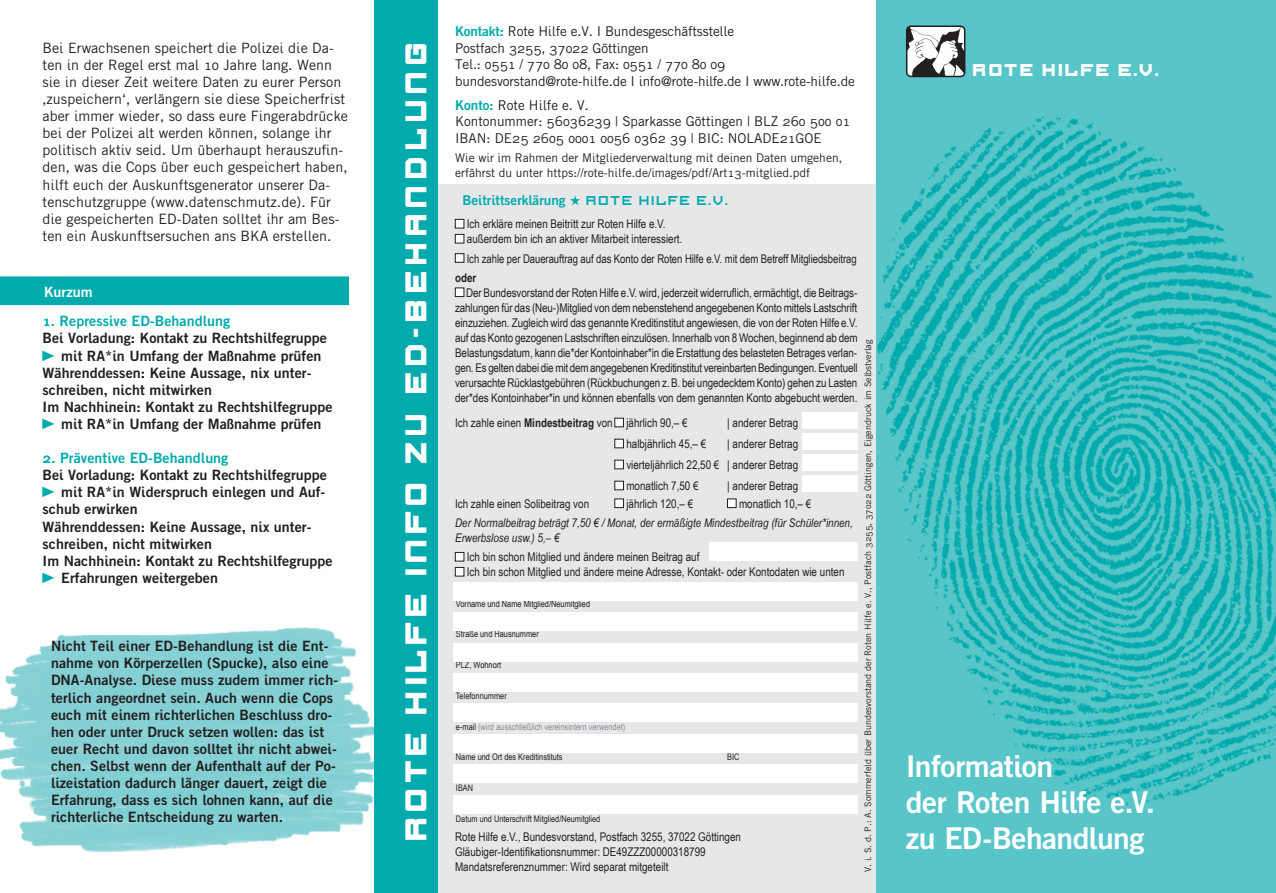
<style>
.page{position:relative;width:1276px;height:893px;background:#fff}
.page>*{position:absolute;margin:0;border:0;box-sizing:border-box;transform-origin:0 0}
.t1{font:700 31.5px "Gold";letter-spacing:.025em;color:#fff}
.t2{font:700 30px/36px "Silber";letter-spacing:-.02em;color:#fff}
.t3{font:700 18px "Gold";letter-spacing:-.03em;color:#fff}
.t4{font:700 14.25px/17.1px "Silber";letter-spacing:.005em;color:#231f20}
.t5{font:14.25px/17.1px "Silber";letter-spacing:.005em;color:#231f20}
.t6{font:700 14.25px "Silber";letter-spacing:.005em;color:#00aaad}
.t7{font:700 14.25px "Silber";letter-spacing:.005em;color:#fff}
.t8{font:13.5px/16.5px "Silber";letter-spacing:-.01em;color:#231f20}
.t9{font:700 13.5px "Silber";color:#00aaad}
.t10{font:12px/15px "Arial Narrow";color:#231f20}
.t11{font:12px/14.4px "Silber";color:#231f20}
.t12{font:italic 12px/15px "Arial Narrow";color:#231f20}
.t13{font:700 12px "Arial Narrow";color:#231f20}
.t14{font:9px "Arial Narrow";color:#231f20}
.t15{font:9px "Silber";color:#231f20}
.t16{font:9px "Arial Narrow";color:#8a8c8f}
.s1{font-weight:400;color:#00aaad}
.s2{font-weight:700;color:#00aaad}
.s3{font-family:"Gold";font-weight:400}
.s4{font-weight:700}
.s5{color:#231f20}
</style>
<div class="page">
<div style="left:434px;top:185px;width:446px;height:708px;background:#e6e7e9"></div>
<svg style="left:455px;top:219px;width:9px;height:9px"></svg>
<svg style="left:455px;top:234px;width:9px;height:9px"></svg>
<svg style="left:455px;top:253px;width:9px;height:10px"></svg>
<svg style="left:455px;top:288px;width:9px;height:9px"></svg>
<svg style="left:614px;top:418px;width:10px;height:9px"></svg>
<svg style="left:614px;top:439px;width:10px;height:9px"></svg>
<svg style="left:614px;top:460px;width:10px;height:9px"></svg>
<svg style="left:614px;top:481px;width:10px;height:9px"></svg>
<svg style="left:614px;top:499px;width:10px;height:9px"></svg>
<svg style="left:727px;top:499px;width:9px;height:9px"></svg>
<svg style="left:455px;top:552px;width:9px;height:9px"></svg>
<svg style="left:455px;top:567px;width:9px;height:9px"></svg>
<div style="left:453px;top:795px;width:404px;height:19px;background:#fff"></div>
<div style="left:453px;top:765px;width:404px;height:18px;background:#fff"></div>
<div style="left:453px;top:734px;width:404px;height:19px;background:#fff"></div>
<div style="left:453px;top:704px;width:404px;height:18px;background:#fff"></div>
<div style="left:453px;top:673px;width:404px;height:19px;background:#fff"></div>
<div style="left:453px;top:643px;width:404px;height:18px;background:#fff"></div>
<div style="left:453px;top:612px;width:404px;height:19px;background:#fff"></div>
<div style="left:453px;top:582px;width:404px;height:18px;background:#fff"></div>
<div style="left:709px;top:542px;width:148px;height:18px;background:#fff"></div>
<div style="left:0;top:276px;width:349px;height:29px;background:#00aaad"></div>
<img style="left:0;top:627px;width:374px;height:225px">
<div style="left:374px;top:0;width:64px;height:893px;background:#00aaad"></div>
<div style="left:876px;top:0;width:400px;height:893px;background:#58c5c8"></div>
<img style="left:777px;top:25px;width:499px;height:789px">
<img style="left:906px;top:26px;width:58px;height:50px">
<div style="left:906px;top:26px;width:59px;height:51px;border:2px solid #231f20;border-radius:4px"></div>
<p class="t5" style="left:43px;top:39px;width:307px">Bei Erwachsenen speichert die Polizei die Da&shy;ten in der Regel erst mal 10 Jahre lang. Wenn sie in dieser Zeit weitere Daten zu eurer Person ‚zuspeichern‘, verlängern sie diese Speicherfrist aber immer wieder, so dass eure Fingerabdrücke bei der Polizei alt werden können, solange ihr politisch aktiv seid. Um überhaupt herauszufin&shy;den, was die Cops über euch gespeichert haben, hilft euch der Auskunftsgenerator unserer Da&shy;tenschutzgruppe (www.datenschmutz.de). Für die gespeicherten ED-Daten solltet ihr am Bes&shy;ten ein Auskunftsersuchen ans BKA erstellen.</p>
<p class="t7" style="left:44px;top:283px;width:50px">Kurzum</p>
<p class="t6" style="left:43px;top:312px;width:189px">1. Repressive ED-Behandlung</p>
<p class="t4" style="left:43px;top:330px;width:286px">Bei Vorladung: Kontakt zu Rechtshilfegruppe</p>
<p class="t4" style="left:43px;top:347px;width:291px"><span class="s1">•</span> mit RA*in Umfang der Maßnahme prüfen Währenddessen: Keine Aussage, nix unter&shy;schreiben, nicht mitwirken<br>Im Nachhinein: Kontakt zu Rechtshilfegruppe</p>
<p class="t4" style="left:43px;top:415px;width:280px"><span class="s1">•</span> mit RA*in Umfang der Maßnahme prüfen</p>
<p class="t6" style="left:43px;top:449px;width:187px">2. Präventive ED-Behandlung</p>
<p class="t4" style="left:43px;top:466px;width:286px">Bei Vorladung: Kontakt zu Rechtshilfegruppe</p>
<p class="t4" style="left:43px;top:483px;width:291px"><span class="s1">•</span> mit RA*in Widerspruch einlegen und Auf&shy;schub erwirken<br>Währenddessen: Keine Aussage, nix unter&shy;schreiben, nicht mitwirken<br>Im Nachhinein: Kontakt zu Rechtshilfegruppe</p>
<p class="t4" style="left:43px;top:569px;width:177px"><span class="s1">•</span> Erfahrungen weitergeben</p>
<p class="t4" style="left:51px;top:637px;width:288px">Nicht Teil einer ED-Behandlung ist die Ent&shy;nahme von Körperzellen (Spucke), also eine DNA-Analyse. Diese muss zudem immer rich&shy;terlich angeordnet sein. Auch wenn die Cops euch mit einem richterlichen Beschluss dro&shy;hen oder unter Druck setzen wollen: das ist euer Recht und davon solltet ihr nicht abwei&shy;chen. Selbst wenn der Aufenthalt auf der Po&shy;lizeistation dadurch länger dauert, zeigt die Erfahrung, dass es sich lohnen kann, auf die richterliche Entscheidung zu warten.</p>
<h1 class="t1" style="left:399px;top:844px;width:805px;rotate:-90deg">ROTE HILFE INFO ZU ED-BEHANDLUNG</h1>
<p class="t8" style="left:455px;top:23px;width:401px"><span class="s2">Kontakt:</span> Rote Hilfe e.V. I Bundesgeschäftsstelle<br>Postfach 3255, 37022 Göttingen<br>Tel.: 0551 / 770 80 08, Fax: 0551 / 770 80 09 bundesvorstand@rote-hilfe.de I info@rote-hilfe.de I www.rote-hilfe.de</p>
<p class="t8" style="left:455px;top:97px;width:396px"><span class="s2">Konto:</span> Rote Hilfe e. V.<br>Kontonummer: 56036239 | Sparkasse Göttingen | BLZ 260 500 01<br>IBAN: DE25 2605 0001 0056 0362 39 | BIC: NOLADE21GOE</p>
<p class="t11" style="left:455px;top:151px;width:389px">Wie wir im Rahmen der Mitgliederverwaltung mit deinen Daten umgehen, erfährst du unter https://rote-hilfe.de/images/pdf/Art13-mitglied.pdf</p>
<p class="t9" style="left:462px;top:192px;width:268px">Beitrittserklärung ★ <span class="s3">ROTE HILFE E.V.</span></p>
<p class="t10" style="left:467px;top:216px;width:217px">Ich erkläre meinen Beitritt zur Roten Hilfe e.V. außerdem bin ich an aktiver Mitarbeit interessiert.</p>
<p class="t10" style="left:467px;top:250px;width:391px">Ich zahle per Dauerauftrag auf das Konto der Roten Hilfe e.V. mit dem Betreff Mitgliedsbeitrag</p>
<p class="t13" style="left:455px;top:268px;width:23px">oder</p>
<p class="t10" style="left:455px;top:285px;width:404px;text-align:justify;text-indent:11px">Der Bundesvorstand der Roten Hilfe e.V. wird, jederzeit widerruflich, ermächtigt, die Beitrags&shy;zahlungen für das (Neu-)Mitglied von dem nebenstehend angegebenen Konto mittels Lastschrift einzuziehen. Zugleich wird das genannte Kreditinstitut angewiesen, die von der Roten Hilfe e.V. auf das Konto gezogenen Lastschriften einzulösen. Innerhalb von 8 Wochen, beginnend ab dem Belastungsdatum, kann die*der Kontoinhaber*in die Erstattung des belasteten Betrages verlan&shy;gen. Es gelten dabei die mit dem angegebenen Kreditinstitut vereinbarten Bedingungen. Eventuell verursachte Rücklastgebühren (Rückbuchungen z.B. bei ungedecktem Konto) gehen zu Lasten der*des Kontoinhaber*in und können ebenfalls von dem genannten Konto abgebucht werden.</p>
<p class="t10" style="left:455px;top:415px;width:234px">Ich zahle einen <span class="s4">Mindestbeitrag</span> von jährlich 90,– €</p>
<p class="t10" style="left:727px;top:415px;width:72px">| anderer Betrag</p>
<p class="t10" style="left:626px;top:436px;width:81px">halbjährlich 45,– €</p>
<p class="t15" style="left:862px;top:872px;width:534px;rotate:-90deg">V. i. S. d. P.: A. Sommerfeld über Bundesvorstand der Roten Hilfe e. V., Postfach 3255, 37022 Göttingen, Eigendruck im Selbstverlag</p>
<p class="t10" style="left:626px;top:433px;width:173px;line-height:21px;text-align:justify;text-indent:101px">| anderer Betrag vierteljährlich 22,50 € | anderer Betrag monatlich 7,50 €</p>
<p class="t10" style="left:727px;top:478px;width:72px">| anderer Betrag</p>
<p class="t10" style="left:455px;top:496px;width:136px">Ich zahle einen Solibeitrag von</p>
<p class="t10" style="left:626px;top:496px;width:68px">jährlich 120,– €</p>
<p class="t10" style="left:739px;top:496px;width:74px">monatlich 10,– €</p>
<p class="t12" style="left:455px;top:515px;width:399px">Der Normalbeitrag beträgt 7,50 € / Monat, der ermäßigte Mindestbeitrag (für Schüler*innen,<br>Erwerbslose usw.) 5,– €</p>
<p class="t10" style="left:467px;top:549px;width:379px">Ich bin schon Mitglied und ändere meinen Beitrag auf<br>Ich bin schon Mitglied und ändere meine Adresse, Kontakt- oder Kontodaten wie unten</p>
<p class="t14" style="left:456px;top:597px;width:136px">Vorname und Name Mitglied/Neumitglied</p>
<p class="t14" style="left:456px;top:627px;width:84px">Straße und Hausnummer</p>
<p class="t14" style="left:456px;top:658px;width:47px">PLZ, Wohnort</p>
<p class="t14" style="left:456px;top:689px;width:52px">Telefonnummer</p>
<p class="t16" style="left:456px;top:720px;width:171px"><span class="s5">e-mail</span> (wird ausschließlich vereinsintern verwendet)</p>
<p class="t14" style="left:456px;top:750px;width:108px">Name und Ort des Kreditinstituts</p>
<p class="t14" style="left:727px;top:750px;width:14px">BIC</p>
<p class="t14" style="left:456px;top:781px;width:19px">IBAN</p>
<p class="t14" style="left:456px;top:812px;width:146px">Datum und Unterschrift Mitglied/Neumitglied</p>
<p class="t10" style="left:455px;top:829px;width:287px">Rote Hilfe e.V., Bundesvorstand, Postfach 3255, 37022 Göttingen<br>Gläubiger-Identifikationsnummer: DE49ZZZ00000318799<br>Mandatsreferenznummer: Wird separat mitgeteilt</p>
<h3 class="t3" style="left:971px;top:61px;width:190px">ROTE HILFE E.V.</h3>
<h2 class="t2" style="left:906px;top:748px;width:251px">Information<br>der Roten Hilfe e.V. zu ED-Behandlung</h2>
</div>
